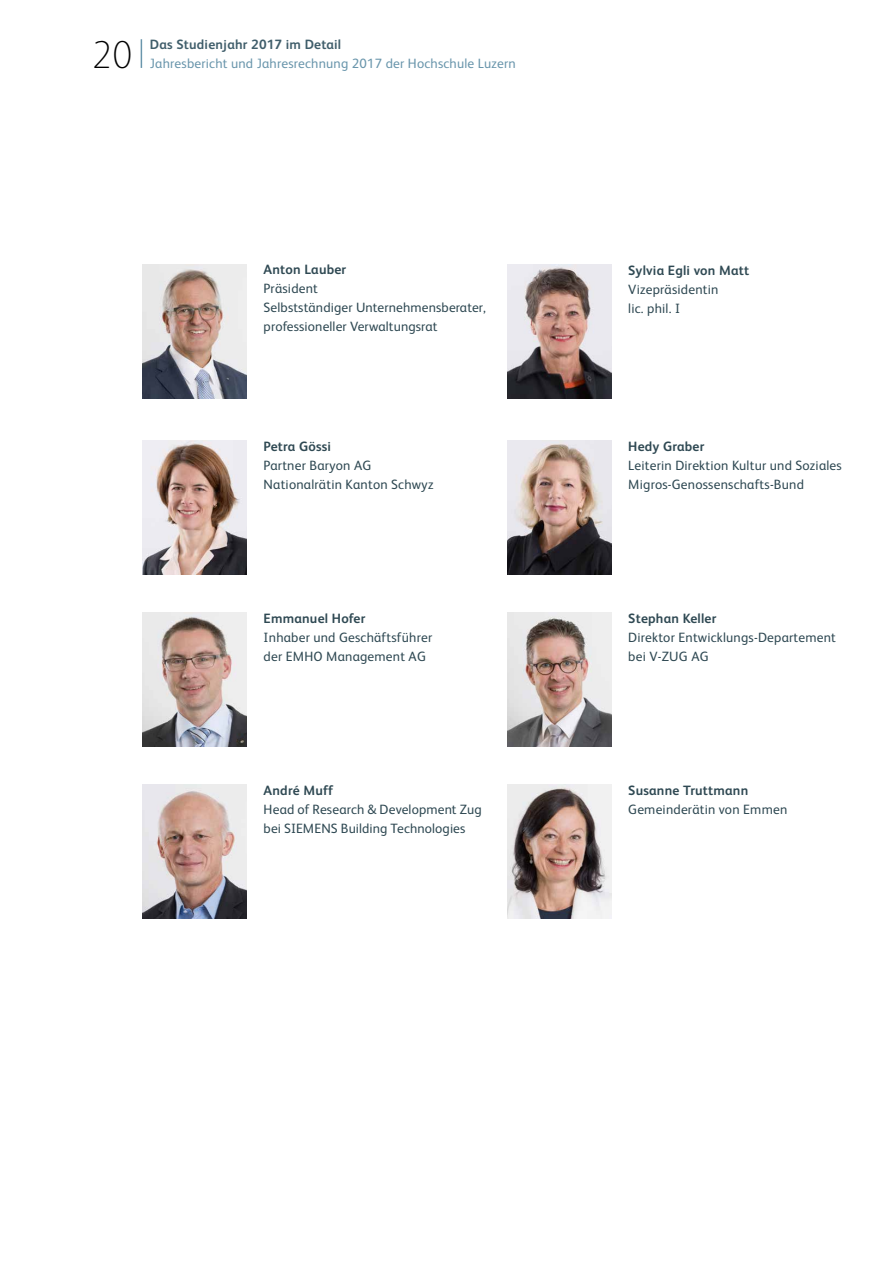
<style>
.page{position:relative;width:893px;height:1263px;background:#fff}
.page>*{position:absolute;margin:0;border:0;box-sizing:border-box;transform-origin:0 0}
.t1{font:100 39px "FS Albert";color:#000}
.t2{font:13.5px/19.2px "FS Albert";letter-spacing:.015em;color:#2f4953}
.t3{font:700 13.5px "FS Albert";letter-spacing:.015em;color:#2f4953}
.t4{font:13.5px "FS Albert";letter-spacing:.015em;color:#6a96ac}
.t5{font:700 13.5px "FS Albert";letter-spacing:.015em;color:#405e6b}
</style>
<div class="page">
<svg style="left:141px;top:39px;width:1px;height:29px"></svg>
<img style="left:142px;top:265px;width:105px;height:134px">
<img style="left:507px;top:265px;width:104px;height:134px">
<img style="left:142px;top:612px;width:105px;height:134px">
<img style="left:507px;top:612px;width:104px;height:134px">
<img style="left:142px;top:784px;width:105px;height:134px">
<img style="left:507px;top:785px;width:104px;height:133px">
<img style="left:142px;top:440px;width:105px;height:134px">
<img style="left:507px;top:440px;width:104px;height:134px">
<h1 class="t1" style="left:91px;top:29px;width:43px">20</h1>
<p class="t5" style="left:150px;top:35px;width:193px">Das Studienjahr 2017 im Detail</p>
<p class="t4" style="left:150px;top:54px;width:367px">Jahresbericht und Jahresrechnung 2017 der Hochschule Luzern</p>
<p class="t3" style="left:264px;top:260px;width:84px">Anton Lauber</p>
<p class="t2" style="left:264px;top:278px;width:224px">Präsident<br>Selbstständiger Unternehmensberater, professioneller Verwaltungsrat</p>
<p class="t3" style="left:264px;top:437px;width:69px">Petra Gössi</p>
<p class="t2" style="left:264px;top:455px;width:171px">Partner Baryon AG<br>Nationalrätin Kanton Schwyz</p>
<p class="t3" style="left:264px;top:609px;width:103px">Emmanuel Hofer</p>
<p class="t2" style="left:264px;top:627px;width:170px">Inhaber und Geschäftsführer der EMHO Management AG</p>
<p class="t3" style="left:264px;top:781px;width:71px">André Muff</p>
<p class="t2" style="left:264px;top:799px;width:220px">Head of Research &amp; Development Zug bei SIEMENS Building Technologies</p>
<p class="t3" style="left:628px;top:261px;width:122px">Sylvia Egli von Matt</p>
<p class="t2" style="left:628px;top:279px;width:92px">Vizepräsidentin lic. phil. I</p>
<p class="t3" style="left:628px;top:437px;width:78px">Hedy Graber</p>
<p class="t2" style="left:628px;top:455px;width:215px">Leiterin Direktion Kultur und Soziales<br>Migros-Genossenschafts-Bund</p>
<p class="t3" style="left:628px;top:609px;width:90px">Stephan Keller</p>
<p class="t2" style="left:628px;top:627px;width:209px">Direktor Entwicklungs-Departement bei V-ZUG AG</p>
<p class="t3" style="left:628px;top:781px;width:122px">Susanne Truttmann</p>
<p class="t2" style="left:628px;top:799px;width:160px">Gemeinderätin von Emmen</p>
</div>
